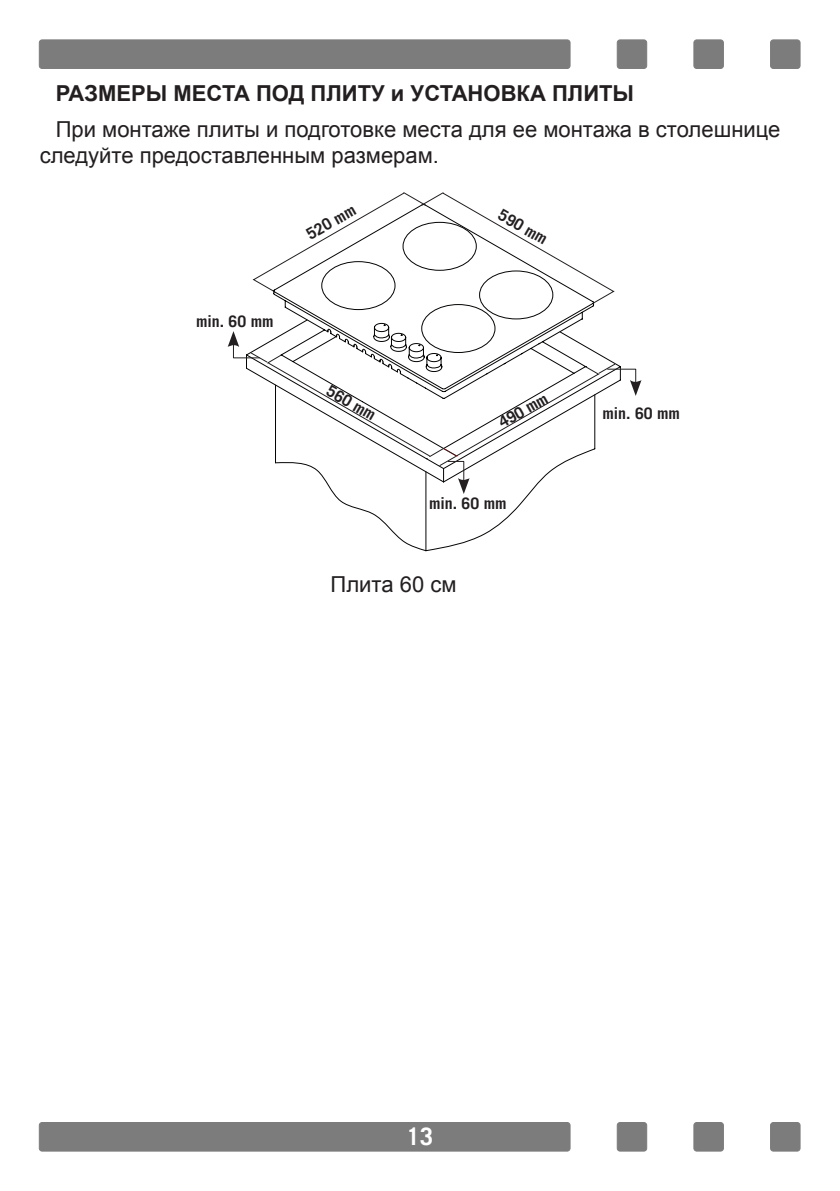
<style>
.page{position:relative;width:840px;height:1191px;background:#fff}
.page>*{position:absolute;margin:0;border:0;box-sizing:border-box;transform-origin:0 0}
.t1{font:700 24px "Trade Gothic";color:#fff}
.t2{font:22px/26px "Arial";color:#231f20}
.t3{font:700 22px "Arial";color:#231f20}
.t4{font:700 15.8px "Trade Gothic";color:#231f20}
</style>
<div class="page">
<div style="left:39px;top:40px;width:530px;height:28px;background:#7d7c7c;border-radius:3px"></div>
<div style="left:39px;top:40px;width:531px;height:29px;border:1px solid #7d7c7c;border-radius:3px"></div>
<div style="left:770px;top:40px;width:29px;height:28px;background:#7d7c7c;border-radius:3px"></div>
<div style="left:769px;top:40px;width:30px;height:29px;border:1px solid #7d7c7c;border-radius:3px"></div>
<div style="left:617px;top:40px;width:29px;height:28px;background:#7d7c7c;border-radius:3px"></div>
<div style="left:616px;top:40px;width:30px;height:29px;border:1px solid #7d7c7c;border-radius:3px"></div>
<div style="left:693px;top:40px;width:30px;height:28px;background:#7d7c7c;border-radius:3px"></div>
<div style="left:693px;top:40px;width:30px;height:29px;border:1px solid #7d7c7c;border-radius:3px"></div>
<div style="left:39px;top:1122px;width:530px;height:29px;background:#7d7c7c;border-radius:3px"></div>
<div style="left:39px;top:1122px;width:531px;height:29px;border:1px solid #7d7c7c;border-radius:3px"></div>
<div style="left:770px;top:1122px;width:29px;height:29px;background:#7d7c7c;border-radius:3px"></div>
<div style="left:769px;top:1122px;width:30px;height:29px;border:1px solid #7d7c7c;border-radius:3px"></div>
<div style="left:617px;top:1122px;width:29px;height:29px;background:#7d7c7c;border-radius:3px"></div>
<div style="left:616px;top:1122px;width:30px;height:29px;border:1px solid #7d7c7c;border-radius:3px"></div>
<div style="left:693px;top:1122px;width:30px;height:29px;background:#7d7c7c;border-radius:3px"></div>
<div style="left:693px;top:1122px;width:30px;height:29px;border:1px solid #7d7c7c;border-radius:3px"></div>
<svg style="left:333px;top:494px;width:197px;height:57px"></svg>
<svg style="left:252px;top:192px;width:362px;height:112px"></svg>
<svg style="left:321px;top:204px;width:272px;height:127px"></svg>
<svg style="left:227px;top:331px;width:414px;height:163px"></svg>
<p class="t3" style="left:56px;top:79px;width:579px">РАЗМЕРЫ МЕСТА ПОД ПЛИТУ и УСТАНОВКА ПЛИТЫ</p>
<p class="t2" style="left:40px;top:117px;width:741px;text-indent:16px">При монтаже плиты и подготовке места для ее монтажа в столешнице следуйте предоставленным размерам.</p>
<p class="t4" style="left:196px;top:312px;width:79px">min. 60 mm</p>
<p class="t4" style="left:303px;top:226px;width:55px;rotate:-29deg">520 mm</p>
<p class="t4" style="left:504px;top:205px;width:55px;rotate:30deg">590 mm</p>
<p class="t4" style="left:332px;top:381px;width:55px;rotate:30deg">560 mm</p>
<p class="t4" style="left:495px;top:415px;width:55px;rotate:-29deg">490 mm</p>
<p class="t4" style="left:429px;top:493px;width:79px">min. 60 mm</p>
<p class="t2" style="left:330px;top:572px;width:128px">Плита 60 см</p>
<p class="t4" style="left:602px;top:404px;width:79px">min. 60 mm</p>
<p class="t1" style="left:406px;top:1122px;width:28px">13</p>
</div>
